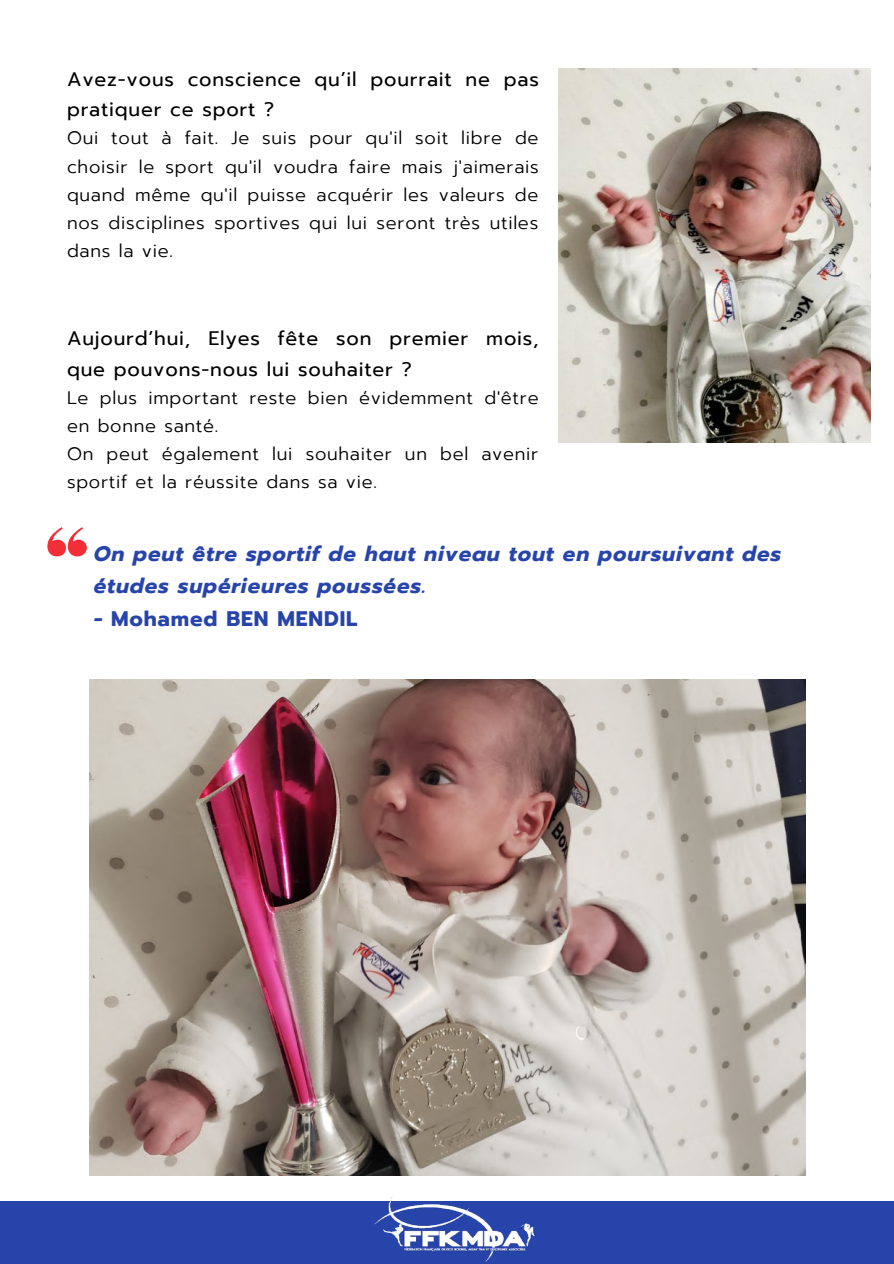
<style>
.page{position:relative;width:894px;height:1264px;background:#fff}
.page>*{position:absolute;margin:0;border:0;box-sizing:border-box;transform-origin:0 0}
.t1{font:italic 700 21px/32.7px "Prompt";letter-spacing:.04em;color:#2744ab}
.t2{font:700 21px "Prompt";letter-spacing:.04em;color:#2744ab}
.t3{font:19.5px/30.5px "Prompt";letter-spacing:.04em;color:#000}
.t4{font:300 18px/28.2px "Prompt";letter-spacing:.04em;color:#000;text-align:justify}
.s1{font-style:italic}
</style>
<div class="page">
<img style="left:558px;top:68px;width:312px;height:374px">
<div style="left:0;top:1201px;width:893px;height:62px;background:#2744ab"></div>
<img style="left:89px;top:679px;width:715px;height:496px">
<svg style="left:47px;top:527px;width:40px;height:29px"></svg>
<img style="left:374px;top:1197px;width:161px;height:65px">
<p class="t3" style="left:67px;top:64px;width:473px">Avez-vous conscience qu’il pourrait ne pas pratiquer ce sport ?</p>
<p class="t4" style="left:67px;top:124px;width:473px">Oui tout à fait. Je suis pour qu'il soit libre de choisir le sport qu'il voudra faire mais j'aimerais quand même qu'il puisse acquérir les valeurs de nos disciplines sportives qui lui seront très utiles dans la vie.</p>
<p class="t3" style="left:67px;top:323px;width:473px">Aujourd’hui, Elyes fête son premier mois, que pouvons-nous lui souhaiter ?</p>
<p class="t4" style="left:67px;top:384px;width:473px;text-align:left">Le plus important reste bien évidemment d'être en bonne santé.<br>On peut également lui souhaiter un bel avenir sportif et la réussite dans sa vie.</p>
<p class="t1" style="left:94px;top:537px;width:688px">On peut être sportif de haut niveau tout en poursuivant des études supérieures poussées.</p>
<p class="t2" style="left:94px;top:603px;width:265px"><span class="s1">-</span> Mohamed BEN MENDIL</p>
</div>
